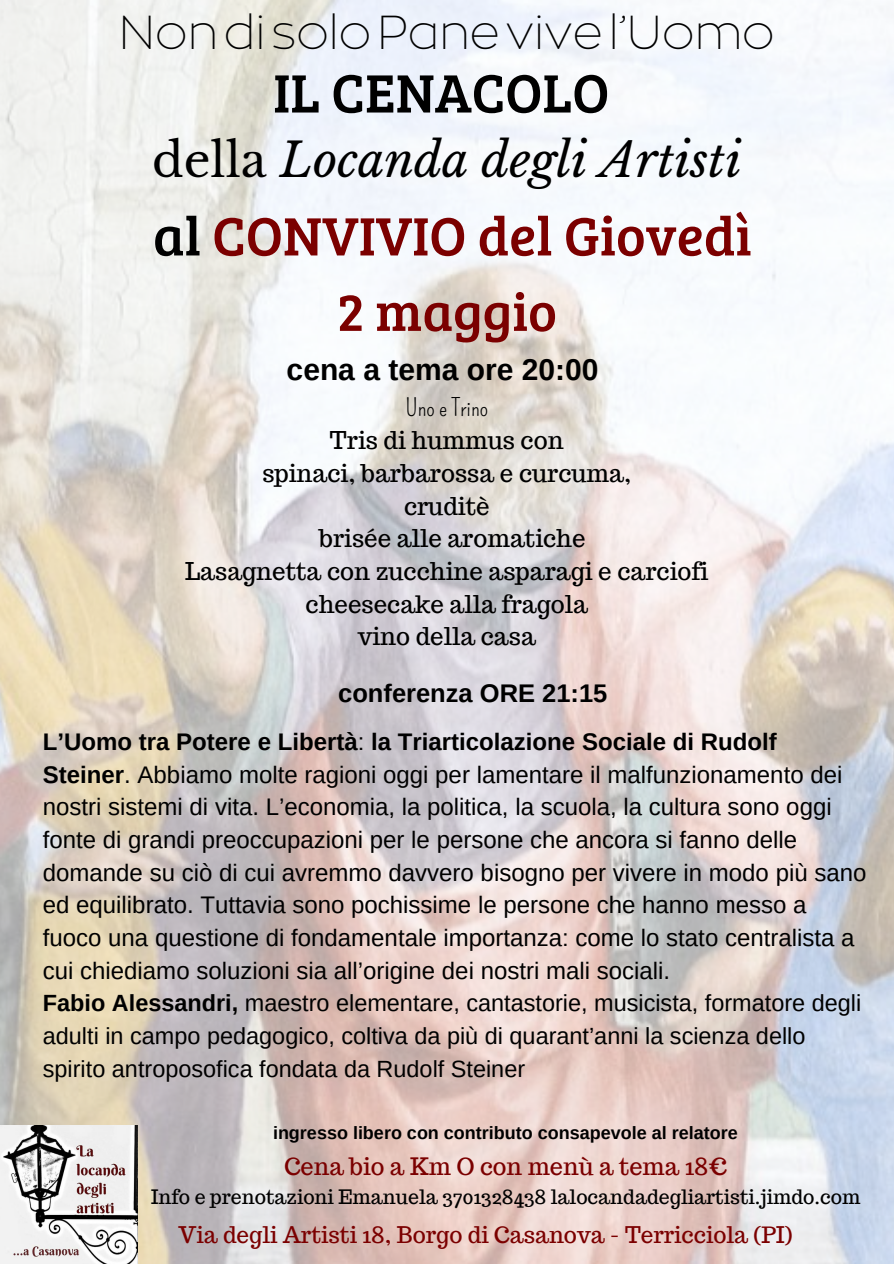
<style>
.page{position:relative;width:894px;height:1264px;background:#fff}
.page>*{position:absolute;margin:0;border:0;box-sizing:border-box;transform-origin:0 0}
.t1{font:55.65px "Bree Serif";color:#7b0000}
.t2{font:55.65px "Bree Serif";color:#000}
.t3{font:54.15px "Bree Serif";color:#7b0000}
.t4{font:47.25px "RTL Corporative Light";color:#000}
.t5{font:italic 46.65px "Libre Baskerville";color:#000}
.t6{font:700 30px "Arimo";color:#000}
.t7{font:700 25.5px "Arimo";color:#000}
.t8{font:24px/32.7px "Arimo";color:#000}
.t9{font:24px/32.8px "Trocchi";color:#000;text-align:center}
.t10{font:23.55px "Trocchi";color:#7b0000}
.t11{font:23.4px/32.7px "Arimo";color:#000}
.t12{font:22.5px "Trocchi";color:#7b0000}
.t13{font:19.5px "Trocchi";color:#000}
.t14{font:700 18px "Arimo";color:#000}
.s1{font-style:normal}
.s2{color:#000}
.s3{font-family:"Pompiere"}
.s4{font-weight:700}
</style>
<div class="page">
<img style="left:0;top:0;width:893px;height:1263px">
<img style="left:0;top:1125px;width:137px;height:138px">
<h1 class="t4" style="left:119px;top:0;width:657px">NondisoloPanevivel’Uomo</h1>
<h3 class="t2" style="left:273px;top:53px;width:337px">IL CENACOLO</h3>
<h3 class="t5" style="left:152px;top:131px;width:590px"><span class="s1">della</span> Locanda degli Artisti</h3>
<h3 class="t1" style="left:153px;top:195px;width:600px"><span class="s2">al</span> CONVIVIO del Giovedì</h3>
<h3 class="t3" style="left:336px;top:272px;width:221px">2 maggio</h3>
<h4 class="t6" style="left:286px;top:353px;width:313px">cena a tema ore 20:00</h4>
<h4 class="t9" style="left:185px;top:390px;width:524px"><span class="s3">Uno e Trino<br></span>Tris di hummus con<br>spinaci, barbarossa e curcuma,<br>cruditè<br>brisée alle aromatiche<br>Lasagnetta con zucchine asparagi e carciofi cheesecake alla fragola<br>vino della casa</h4>
<h2 class="t7" style="left:338px;top:678px;width:270px">conferenza ORE 21:15</h2>
<h1 class="t8" style="left:43px;top:725px;width:824px"><span class="s4">L’Uomo tra Potere e Libertà</span>: <span class="s4">la Triarticolazione Sociale di Rudolf Steiner</span>. Abbiamo molte ragioni oggi per lamentare il malfunzionamento dei nostri sistemi di vita. L’economia, la politica, la scuola, la cultura sono oggi fonte di grandi preoccupazioni per le persone che ancora si fanno delle domande su ciò di cui avremmo davvero bisogno per vivere in modo più sano ed equilibrato. Tuttavia sono pochissime le persone che hanno messo a fuoco una questione di fondamentale importanza: come lo stato centralista a cui chiediamo soluzioni sia all’origine dei nostri mali sociali.</h1>
<h1 class="t11" style="left:43px;top:986px;width:819px"><span class="s4">Fabio Alessandri,</span> maestro elementare, cantastorie, musicista, formatore degli adulti in campo pedagogico, coltiva da più di quarant’anni la scienza dello spirito antroposofica fondata da Rudolf Steiner</h1>
<h6 class="t14" style="left:273px;top:1122px;width:466px">ingresso libero con contributo consapevole al relatore</h6>
<p class="t10" style="left:284px;top:1151px;width:445px">Cena bio a Km O con menù a tema 18€</p>
<p class="t13" style="left:151px;top:1183px;width:710px">Info e prenotazioni Emanuela 3701328438 lalocandadegliartisti.jimdo.com</p>
<p class="t12" style="left:178px;top:1219px;width:615px">Via degli Artisti 18, Borgo di Casanova - Terricciola (PI)</p>
</div>
